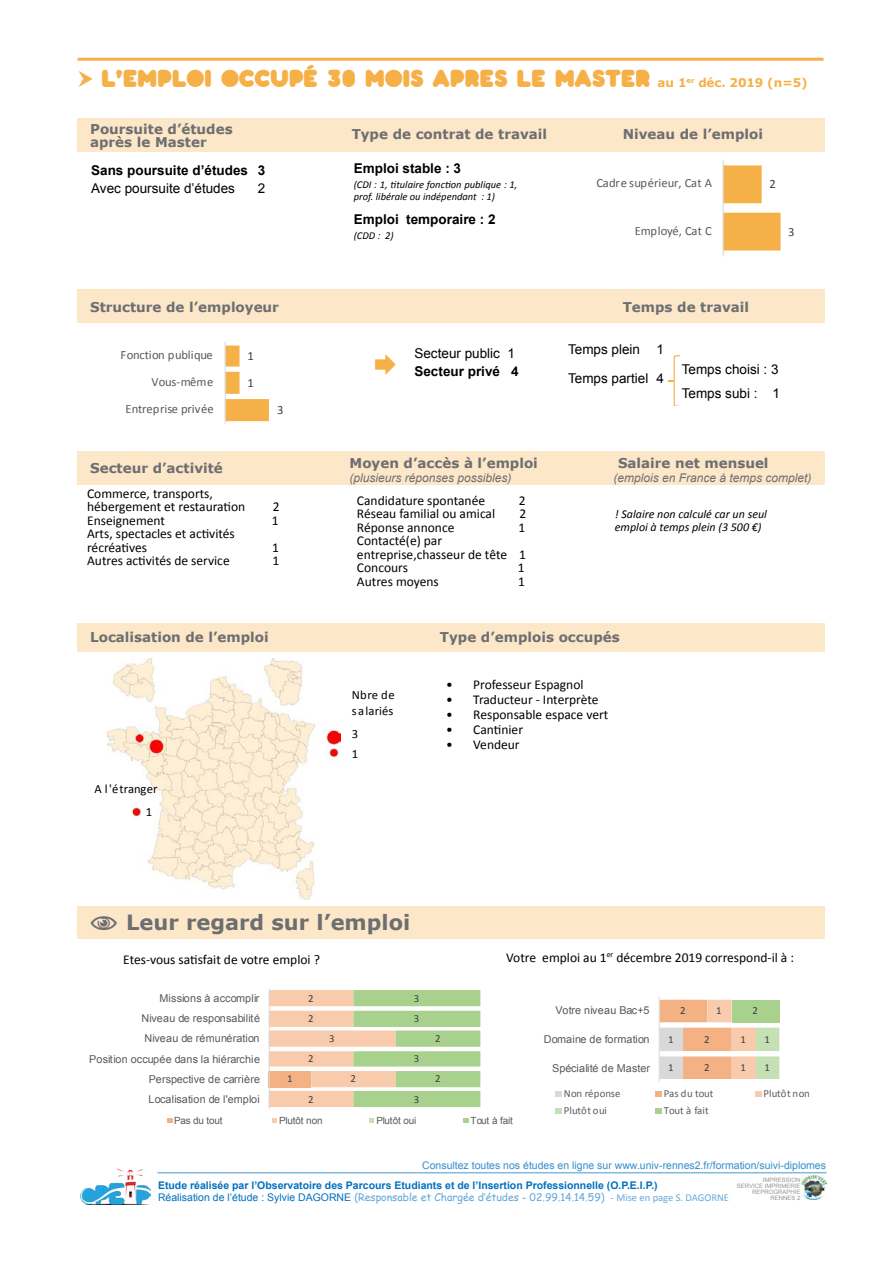
<style>
.page{position:relative;width:893px;height:1263px;background:#fff}
.page>*{position:absolute;margin:0;border:0;box-sizing:border-box;transform-origin:0 0}
.t1{font:24px "Pochoir Pleine";letter-spacing:-.01em;color:#f6b048}
.t2{font:700 21px "Verdana";color:#6d6e71}
.t3{font:13.5px/13.5px "Calibri";color:#000}
.t4{font:700 13.5px/13.5px "Verdana";color:#6d6e71}
.t5{font:13.5px/28.5px "Arial";color:#000}
.t6{font:700 13.5px "Arial";color:#000}
.t7{font:12.6px/27.3px "Calibri";color:#595959;text-align:right}
.t8{font:12.6px/15.8px "Calibri";letter-spacing:.02em;color:#000}
.t9{font:12.6px/23.1px "Calibri";color:#000}
.t10{font:12.6px/27.3px "Calibri";color:#404040}
.t11{font:italic 12px "Arial";color:#6d6e71}
.t12{font:italic 12px/13.5px "Calibri";color:#000}
.t13{font:10.8px/20.1px "Arial";color:#595959;text-align:right}
.t14{font:10.8px "Calibri";color:#595959}
.t15{font:10.8px/20.1px "Calibri";color:#404040}
.t16{font:10.5px "Comic Sans MS";color:#66a9d9}
.t17{font:700 10.5px "Arial";color:#0070c0}
.t18{font:10.5px "Arial";color:#338dcd}
.t19{font:italic 10.5px/12px "Calibri";color:#000}
.t20{font:9.9px "Arial";letter-spacing:-.01em;color:#595959}
.t21{font:6px/6px "Arial";color:#939598;text-align:right}
.s1{font-family:"Verdana";font-weight:700;font-size:12px}
.s2{font-family:"Arial";color:#0070c0}
.s3{font-family:"Calibri"}
</style>
<div class="page">
<hr style="left:158px;top:1172px;width:669px;height:1px;background:#80b8df">
<img style="left:802px;top:1175px;width:25px;height:25px">
<img style="left:81px;top:1168px;width:70px;height:36px">
<hr style="left:78px;top:58px;width:745px;height:3px;background:#f6b048">
<div style="left:77px;top:118px;width:748px;height:33px;background:#fce7c8"></div>
<div style="left:77px;top:289px;width:748px;height:34px;background:#fce7c8"></div>
<div style="left:77px;top:452px;width:748px;height:33px;background:#fce7c8"></div>
<div style="left:77px;top:623px;width:748px;height:29px;background:#fce7c8"></div>
<div style="left:77px;top:906px;width:748px;height:33px;background:#fce7c8"></div>
<svg style="left:667px;top:355px;width:13px;height:51px"></svg>
<svg style="left:724px;top:165px;width:56px;height:85px"></svg>
<hr style="left:723px;top:160px;width:1px;height:96px;background:#d9d9d9">
<svg style="left:226px;top:345px;width:43px;height:76px"></svg>
<hr style="left:225px;top:342px;width:1px;height:82px;background:#d9d9d9">
<svg style="left:660px;top:1000px;width:119px;height:79px;background:#eccdaf"></svg>
<div style="left:732px;top:1000px;width:47px;height:22px;background:#a9d18e"></div>
<hr style="left:659px;top:996px;width:1px;height:86px;background:#d9d9d9">
<svg style="left:555px;top:1091px;width:6px;height:6px"></svg>
<svg style="left:655px;top:1091px;width:6px;height:6px"></svg>
<svg style="left:755px;top:1091px;width:6px;height:6px"></svg>
<svg style="left:555px;top:1109px;width:6px;height:5px"></svg>
<svg style="left:655px;top:1109px;width:6px;height:5px"></svg>
<svg style="left:270px;top:990px;width:210px;height:117px;background:#d6d5ac"></svg>
<hr style="left:269px;top:989px;width:1px;height:120px;background:#d9d9d9">
<svg style="left:167px;top:1118px;width:5px;height:4px"></svg>
<svg style="left:272px;top:1118px;width:5px;height:4px"></svg>
<svg style="left:370px;top:1118px;width:4px;height:4px"></svg>
<svg style="left:463px;top:1118px;width:6px;height:4px"></svg>
<img style="left:108px;top:658px;width:233px;height:242px">
<h1 class="t1" style="left:101px;top:64px;width:708px">L’EMPLOI OCCUPÉ 30 MOIS APRES LE MASTER <span class="s1">au 1</span><sup>er</sup> <span class="s1">déc. 2019 (n=5)</span></h1>
<p class="t4" style="left:90px;top:122px;width:144px">Poursuite d’études après le Master</p>
<p class="t6" style="left:91px;top:161px;width:176px">Sans poursuite d’études 3</p>
<p class="t5" style="left:91px;top:174px;width:145px">Avec poursuite d’études</p>
<p class="t5" style="left:258px;top:174px;width:9px">2</p>
<p class="t4" style="left:90px;top:300px;width:190px">Structure de l’employeur</p>
<p class="t7" style="left:121px;top:341px;width:95px">Fonction publique<br>Vous-même<br>Entreprise privée</p>
<p class="t4" style="left:90px;top:461px;width:134px">Secteur d’activité</p>
<p class="t10" style="left:248px;top:342px;width:8px">1<br>1</p>
<p class="t3" style="left:87px;top:486px;width:160px">Commerce, transports, hébergement et restauration</p>
<p class="t10" style="left:277px;top:396px;width:8px">3</p>
<p class="t3" style="left:273px;top:500px;width:8px">2</p>
<p class="t3" style="left:87px;top:513px;width:79px">Enseignement</p>
<p class="t3" style="left:272px;top:513px;width:8px">1</p>
<p class="t3" style="left:87px;top:527px;width:149px">Arts, spectacles et activités récréatives</p>
<p class="t3" style="left:272px;top:540px;width:8px">1</p>
<p class="t3" style="left:87px;top:554px;width:144px">Autres activités de service</p>
<p class="t3" style="left:272px;top:554px;width:8px">1</p>
<p class="t4" style="left:90px;top:630px;width:180px">Localisation de l’emploi</p>
<p class="t9" style="left:146px;top:778px;width:13px;text-indent:-51px">A l'étranger<br>1</p>
<p class="t4" style="left:352px;top:127px;width:197px">Type de contrat de travail</p>
<p class="t4" style="left:623px;top:127px;width:142px">Niveau de l’emploi</p>
<p class="t6" style="left:354px;top:159px;width:109px">Emploi stable : 3</p>
<p class="t19" style="left:354px;top:178px;width:165px">(CDI : 1, titulaire fonction publique : 1, prof. libérale ou indépendant : 1)</p>
<p class="t6" style="left:354px;top:210px;width:143px">Emploi temporaire : 2</p>
<p class="t19" style="left:354px;top:229px;width:42px">(CDD : 2)</p>
<p class="t7" style="left:596px;top:169px;width:117px">Cadre supérieur, Cat A</p>
<p class="t7" style="left:635px;top:217px;width:79px">Employé, Cat C</p>
<p class="t10" style="left:769px;top:170px;width:8px">2</p>
<p class="t10" style="left:788px;top:218px;width:8px">3</p>
<p class="t5" style="left:414px;top:340px;width:102px">Secteur public 1</p>
<p class="t6" style="left:414px;top:363px;width:106px">Secteur privé 4</p>
<p class="t4" style="left:623px;top:300px;width:128px">Temps de travail</p>
<p class="t5" style="left:568px;top:335px;width:98px">Temps plein 1<br>Temps partiel 4</p>
<p class="t5" style="left:682px;top:358px;width:100px;line-height:24px">Temps choisi : 3<br>Temps subi : 1</p>
<p class="t4" style="left:350px;top:456px;width:190px">Moyen d’accès à l’emploi</p>
<p class="t11" style="left:350px;top:470px;width:164px">(plusieurs réponses possibles)</p>
<p class="t3" style="left:357px;top:493px;width:130px">Candidature spontanée</p>
<p class="t3" style="left:519px;top:493px;width:8px">2</p>
<p class="t3" style="left:357px;top:507px;width:140px">Réseau familial ou amical</p>
<p class="t3" style="left:520px;top:507px;width:8px">2</p>
<p class="t3" style="left:357px;top:520px;width:99px">Réponse annonce</p>
<p class="t3" style="left:518px;top:520px;width:8px">1</p>
<p class="t3" style="left:357px;top:534px;width:171px">Contacté(e) par entreprise,chasseur de tête 1<br>Concours</p>
<p class="t3" style="left:518px;top:561px;width:8px">1</p>
<p class="t3" style="left:357px;top:574px;width:83px">Autres moyens</p>
<p class="t3" style="left:518px;top:574px;width:8px">1</p>
<p class="t4" style="left:618px;top:456px;width:152px">Salaire net mensuel</p>
<p class="t11" style="left:613px;top:470px;width:200px">(emplois en France à temps complet)</p>
<p class="t12" style="left:615px;top:507px;width:154px">! Salaire non calculé car un seul emploi à temps plein (3 500 €)</p>
<p class="t8" style="left:352px;top:687px;width:45px">Nbre de salariés</p>
<p class="t8" style="left:352px;top:723px;width:8px;line-height:20px">3<br>1</p>
<p class="t4" style="left:440px;top:630px;width:181px">Type d’emplois occupés</p>
<p class="t3" style="left:446px;top:678px;width:139px">• Professeur Espagnol</p>
<p class="t3" style="left:446px;top:693px;width:154px">• Traducteur - Interprète</p>
<p class="t3" style="left:446px;top:708px;width:164px">• Responsable espace vert</p>
<p class="t3" style="left:446px;top:723px;width:78px">• Cantinier</p>
<p class="t3" style="left:446px;top:738px;width:75px">• Vendeur</p>
<h2 class="t2" style="left:126px;top:907px;width:286px">Leur regard sur l’emploi</h2>
<p class="t3" style="left:123px;top:953px;width:198px">Etes-vous satisfait de votre emploi ?</p>
<p class="t3" style="left:506px;top:950px;width:289px">Votre emploi au 1<sup>er</sup> décembre 2019 correspond-il à :</p>
<p class="t13" style="left:89px;top:988px;width:172px">Missions à accomplir<br>Niveau de responsabilité<br>Niveau de rémunération<br>Position occupée dans la hiérarchie<br>Perspective de carrière<br>Localisation de l'emploi</p>
<p class="t20" style="left:174px;top:1113px;width:50px">Pas du tout</p>
<p class="t20" style="left:279px;top:1113px;width:45px">Plutôt non</p>
<p class="t20" style="left:376px;top:1113px;width:41px">Plutôt oui</p>
<p class="t20" style="left:470px;top:1113px;width:44px">Tout à fait</p>
<p class="t15" style="left:308px;top:988px;width:7px">2<br>2</p>
<p class="t15" style="left:414px;top:988px;width:7px">3<br>3</p>
<p class="t15" style="left:329px;top:1028px;width:7px">3</p>
<p class="t15" style="left:435px;top:1028px;width:7px">2</p>
<p class="t15" style="left:308px;top:1049px;width:7px">2</p>
<p class="t15" style="left:414px;top:1049px;width:7px">3</p>
<p class="t15" style="left:350px;top:1069px;width:7px">2</p>
<p class="t15" style="left:435px;top:1069px;width:7px">2</p>
<p class="t15" style="left:287px;top:1069px;width:7px">1</p>
<p class="t15" style="left:308px;top:1089px;width:7px">2</p>
<p class="t15" style="left:414px;top:1089px;width:7px">3</p>
<p class="t13" style="left:555px;top:1001px;width:96px">Votre niveau Bac+5</p>
<p class="t15" style="left:752px;top:1000px;width:7px">2</p>
<p class="t13" style="left:544px;top:1029px;width:107px">Domaine de formation</p>
<p class="t13" style="left:552px;top:1058px;width:100px">Spécialité de Master</p>
<p class="t14" style="left:564px;top:1087px;width:58px">Non réponse</p>
<p class="t14" style="left:664px;top:1087px;width:51px">Pas du tout</p>
<p class="t14" style="left:764px;top:1087px;width:48px">Plutôt non</p>
<p class="t14" style="left:564px;top:1104px;width:44px">Plutôt oui</p>
<p class="t14" style="left:664px;top:1104px;width:47px">Tout à fait</p>
<p class="t15" style="left:680px;top:1000px;width:7px">2</p>
<p class="t15" style="left:716px;top:1000px;width:7px">1</p>
<p class="t15" style="left:704px;top:1029px;width:7px">2</p>
<p class="t15" style="left:704px;top:1058px;width:7px">2</p>
<p class="t15" style="left:668px;top:1029px;width:7px">1</p>
<p class="t15" style="left:668px;top:1058px;width:7px">1</p>
<p class="t15" style="left:740px;top:1029px;width:7px">1</p>
<p class="t15" style="left:740px;top:1058px;width:7px">1</p>
<p class="t15" style="left:764px;top:1029px;width:7px">1</p>
<p class="t15" style="left:764px;top:1058px;width:7px">1</p>
<p class="t18" style="left:422px;top:1158px;width:405px">Consultez toutes nos études en ligne sur www.univ-rennes2.fr/formation/suivi-diplomes</p>
<p class="t17" style="left:158px;top:1178px;width:501px">Etude réalisée par l’Observatoire des Parcours Etudiants et de l’Insertion Professionnelle (O.P.E.I.P.)</p>
<p class="t16" style="left:158px;top:1190px;width:572px"><span class="s2">Réalisation de l’étude : Sylvie DAGORNE</span> (Responsable et Chargée d’études - 02.99.14.14.59) <span class="s3">- Mise en page S. DAGORNE</span></p>
<p class="t21" style="left:737px;top:1177px;width:65px">IMPRESSION<br>SERVICE IMPRIMERIE<br>REPROGRAPHIE<br>RENNES 2</p>
</div>
